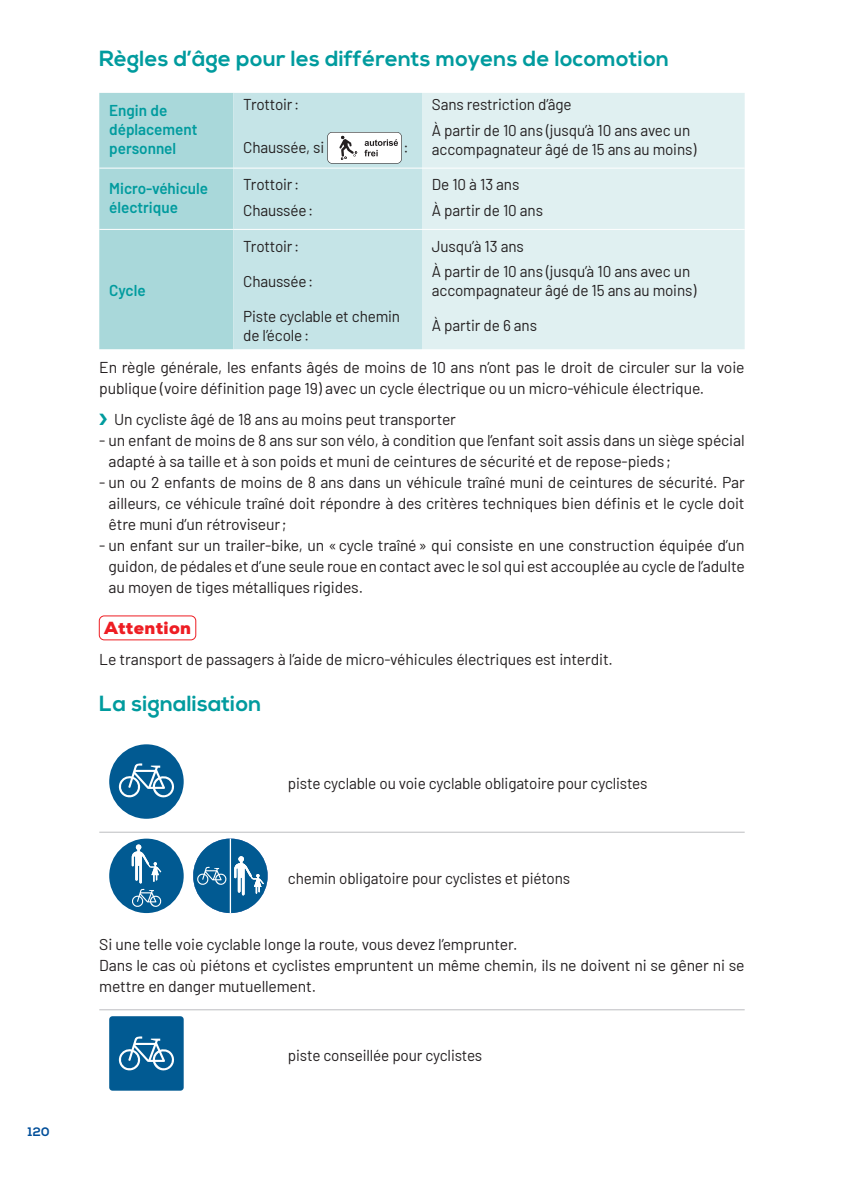
<style>
.page{position:relative;width:844px;height:1191px;background:#fff}
.page>*{position:absolute;margin:0;border:0;box-sizing:border-box;transform-origin:0 0}
.t1{font:700 21.88px "Nexa";letter-spacing:.01em;color:#009b9e}
.t2{font:900 17.5px "Nexa";letter-spacing:.02em;color:#ee1d23}
.t3{font:15.75px/21px "Barlow";letter-spacing:-.01em;color:#231f20}
.t4{font:600 15.75px/18.9px "Barlow";color:#009b9e}
.t5{font:700 12.25px "Nexa";color:#014e99}
.s1{font-family:"Monotype Sorts";color:#009b9e}
</style>
<div class="page">
<div style="left:99px;top:615px;width:97px;height:25px;border:1px solid #ee1d23;border-radius:5px"></div>
<div style="left:99px;top:93px;width:134px;height:256px;background:#a9d8da"></div>
<div style="left:233px;top:93px;width:189px;height:256px;background:#c5e4e7"></div>
<div style="left:422px;top:93px;width:322px;height:256px;background:#e0f0f1"></div>
<hr style="left:99px;top:168px;width:134px;height:1px;background:#fff">
<hr style="left:99px;top:229px;width:134px;height:1px;background:#fff">
<hr style="left:233px;top:168px;width:189px;height:1px;background:#fff">
<hr style="left:422px;top:168px;width:322px;height:1px;background:#fff">
<hr style="left:233px;top:229px;width:189px;height:1px;background:#fff">
<hr style="left:422px;top:229px;width:322px;height:1px;background:#fff">
<svg style="left:327px;top:132px;width:74px;height:32px"></svg>
<hr style="left:99px;top:831px;width:179px;height:1px;background:#bcbdc0">
<hr style="left:278px;top:831px;width:466px;height:1px;background:#bcbdc0">
<div style="left:109px;top:744px;width:75px;height:74px;background:#015a92;border-radius:50%"></div>
<svg style="left:118px;top:763px;width:56px;height:35px"></svg>
<div style="left:109px;top:838px;width:75px;height:75px;background:#015a92;border-radius:50%"></div>
<svg style="left:131px;top:844px;width:31px;height:63px"></svg>
<svg style="left:193px;top:838px;width:74px;height:75px"></svg>
<hr style="left:99px;top:1009px;width:179px;height:1px;background:#bcbdc0">
<hr style="left:278px;top:1009px;width:466px;height:1px;background:#bcbdc0">
<div style="left:109px;top:1016px;width:75px;height:74px;background:#015a92;border-radius:3px"></div>
<svg style="left:118px;top:1036px;width:56px;height:35px"></svg>
<p class="t5" style="left:28px;top:1124px;width:23px">120</p>
<h1 class="t1" style="left:99px;top:46px;width:571px">Règles d’âge pour les différents moyens de locomotion</h1>
<p class="t4" style="left:109px;top:100px;width:90px">Engin de déplacement personnel</p>
<p class="t3" style="left:243px;top:93px;width:57px">Trottoir:</p>
<p class="t3" style="left:432px;top:93px;width:141px">Sans restriction d’âge</p>
<p class="t3" style="left:243px;top:136px;width:82px">Chaussée, si</p>
<p class="t3" style="left:403px;top:136px;width:7px">:</p>
<p class="t3" style="left:432px;top:119px;width:266px;line-height:18.9px">À partir de 10 ans (jusqu’à 10 ans avec un accompagnateur âgé de 15 ans au moins)</p>
<p class="t4" style="left:109px;top:177px;width:100px">Micro-véhicule électrique</p>
<p class="t3" style="left:243px;top:173px;width:57px">Trottoir:</p>
<p class="t3" style="left:432px;top:173px;width:89px">De 10 à 13 ans</p>
<p class="t3" style="left:243px;top:199px;width:71px">Chaussée:</p>
<p class="t3" style="left:432px;top:199px;width:113px">À partir de 10 ans</p>
<p class="t4" style="left:109px;top:280px;width:38px">Cycle</p>
<p class="t3" style="left:243px;top:234px;width:57px">Trottoir:</p>
<p class="t3" style="left:432px;top:234px;width:93px">Jusqu’à 13 ans</p>
<p class="t3" style="left:243px;top:269px;width:71px">Chaussée:</p>
<p class="t3" style="left:432px;top:261px;width:266px;line-height:18.9px">À partir de 10 ans (jusqu’à 10 ans avec un accompagnateur âgé de 15 ans au moins)</p>
<p class="t3" style="left:243px;top:305px;width:158px;line-height:18.9px">Piste cyclable et chemin de l’école:</p>
<p class="t3" style="left:432px;top:314px;width:107px">À partir de 6 ans</p>
<p class="t3" style="left:99px;top:356px;width:646px">En règle générale, les enfants âgés de moins de 10 ans n’ont pas le droit de circuler sur la voie publique (voire définition page 19) avec un cycle électrique ou un micro-véhicule électrique.</p>
<p class="t3" style="left:99px;top:408px;width:358px"><span class="s1">i</span> Un cycliste âgé de 18 ans au moins peut transporter</p>
<p class="t3" style="left:109px;top:429px;width:637px;text-indent:-9px">- un enfant de moins de 8 ans sur son vélo, à condition que l’enfant soit assis dans un siège spécial adapté à sa taille et à son poids et muni de ceintures de sécurité et de repose-pieds;</p>
<p class="t3" style="left:109px;top:471px;width:637px;text-align:justify;text-indent:-9px">- un ou 2 enfants de moins de 8 ans dans un véhicule traîné muni de ceintures de sécurité. Par ailleurs, ce véhicule traîné doit répondre à des critères techniques bien définis et le cycle doit être muni d’un rétroviseur;</p>
<p class="t3" style="left:109px;top:534px;width:637px;text-align:justify;text-indent:-9px">- un enfant sur un trailer-bike, un «cycle traîné» qui consiste en une construction équipée d’un guidon, de pédales et d’une seule roue en contact avec le sol qui est accouplée au cycle de l’adulte au moyen de tiges métalliques rigides.</p>
<p class="t2" style="left:104px;top:616px;width:88px">Attention</p>
<p class="t3" style="left:99px;top:647px;width:515px">Le transport de passagers à l’aide de micro-véhicules électriques est interdit.</p>
<h1 class="t1" style="left:99px;top:691px;width:164px">La signalisation</h1>
<p class="t3" style="left:288px;top:772px;width:361px">piste cyclable ou voie cyclable obligatoire pour cyclistes</p>
<p class="t3" style="left:288px;top:866px;width:284px">chemin obligatoire pour cyclistes et piétons</p>
<p class="t3" style="left:99px;top:933px;width:646px">Si une telle voie cyclable longe la route, vous devez l’emprunter.<br>Dans le cas où piétons et cyclistes empruntent un même chemin, ils ne doivent ni se gêner ni se mettre en danger mutuellement.</p>
<p class="t3" style="left:288px;top:1044px;width:196px">piste conseillée pour cyclistes</p>
</div>
